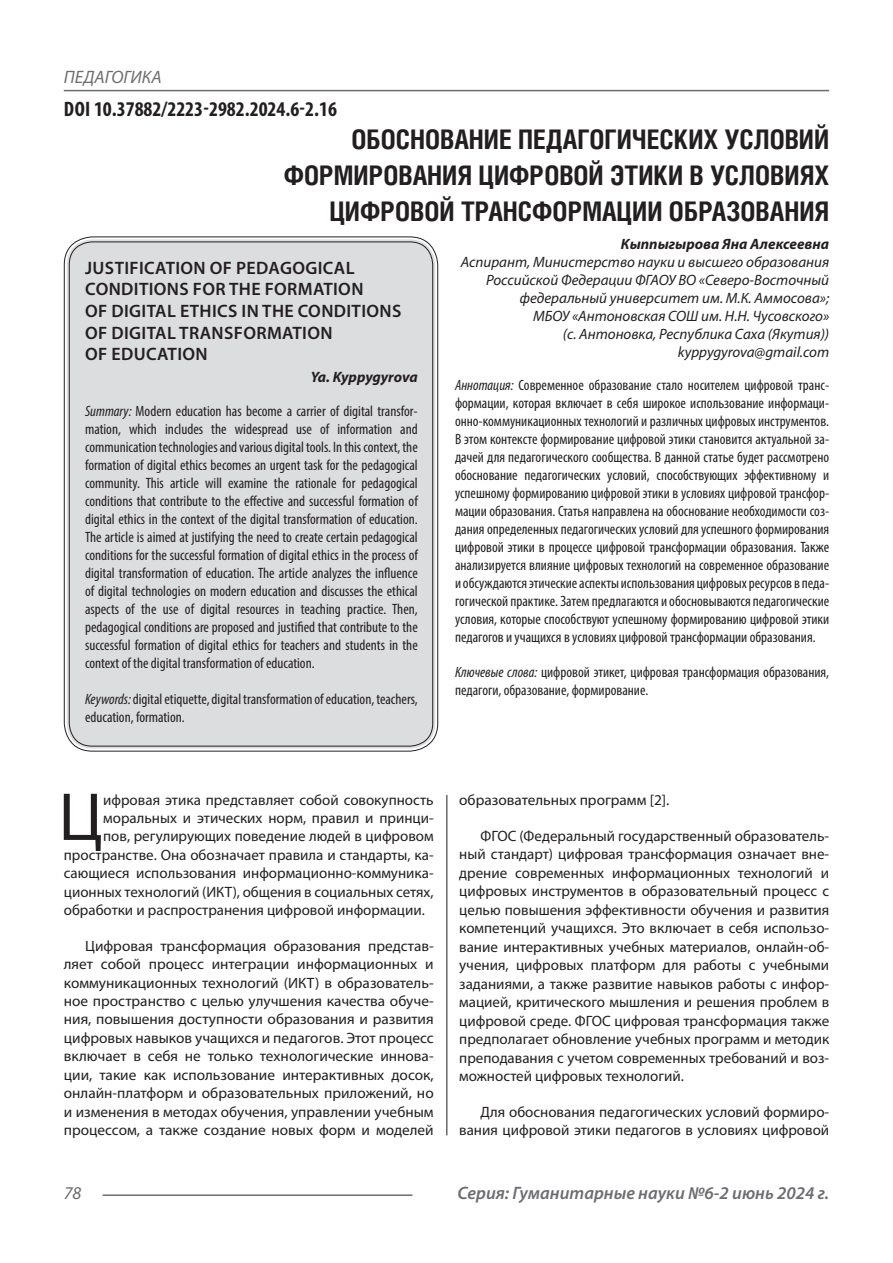
<style>
.page{position:relative;width:893px;height:1263px;background:#fff}
.page>*{position:absolute;margin:0;border:0;box-sizing:border-box;transform-origin:0 0}
.Статья_текст_первый{font:68.4px "Myriad Pro";color:#231f20}
.Статья_название{font:700 27px "Helios Cond C";color:#231f20}
.ДОИ{font:700 condensed 21px "Myriad Pro";color:#231f20}
.Статья_название_англ{font:600 18px/21.6px "Myriad Pro";letter-spacing:.02em;color:#231f20}
.t1{font:italic 600 18px "Myriad Pro";color:#6c6d70}
.t2{font:italic 18px "Myriad Pro";color:#6c6d70}
.Статья_текст{font:15px/18.5px "Myriad Pro";color:#231f20;text-align:justify}
.Статья_аннотация_тек{font:condensed 15px/18px "Myriad Pro";color:#231f20;text-align:justify}
.Статья_аннотация_анг{font:condensed 15px/18px "Myriad Pro";color:#231f20;text-align:justify}
.Статья_текст_первый-2{font:15px "Myriad Pro";color:#231f20}
.Статья_автор_инфо{font:italic 15px/18px "Myriad Pro";color:#231f20;text-align:right}
.Статья_автор_фио_рус{font:italic 700 15px "Myriad Pro";color:#231f20}
.Статья_автор_англ{font:italic 700 15px "Myriad Pro";letter-spacing:-.01em;color:#231f20}
.s1{font-style:italic}
</style>
<div class="page">
<hr style="left:446px;top:128px;width:1px;height:1007px;background:#231f20">
<hr style="left:103px;top:1194px;width:309px;height:2px;background:#6c6d70">
<hr style="left:64px;top:90px;width:765px;height:1px;background:#6c6d70">
<div style="left:67px;top:239px;width:368px;height:510px;background:#dcdddf;border-radius:26px"></div>
<p class="t2" style="left:64px;top:66px;width:100px">ПЕДАГОГИКА</p>
<p class="ДОИ" style="left:64px;top:96px;width:274px">DOI 10.37882/2223-2982.2024.6-2.16</p>
<p class="Статья_название" style="left:351px;top:124px;width:479px">ОБОСНОВАНИЕ ПЕДАГОГИЧЕСКИХ УСЛОВИЙ</p>
<p class="Статья_название" style="left:284px;top:160px;width:547px">ФОРМИРОВАНИЯ ЦИФРОВОЙ ЭТИКИ В УСЛОВИЯХ</p>
<p class="Статья_название" style="left:329px;top:196px;width:501px">ЦИФРОВОЙ ТРАНСФОРМАЦИИ ОБРАЗОВАНИЯ</p>
<p class="Статья_автор_фио_рус" style="left:621px;top:235px;width:210px">Кыппыгырова Яна Алексеевна</p>
<p class="Статья_автор_инфо" style="left:461px;top:253px;width:370px">Аспирант, Министерство науки и высшего образования<br>Российской Федерации ФГАОУ ВО «Северо-Восточный федеральный университет им. М.К. Аммосова»;</p>
<p class="Статья_автор_инфо" style="left:533px;top:307px;width:298px">МБОУ «Антоновская СОШ им. Н.Н. Чусовского»</p>
<p class="Статья_автор_инфо" style="left:563px;top:325px;width:268px">(с. Антоновка, Республика Саха (Якутия))</p>
<p class="Статья_автор_инфо" style="left:678px;top:343px;width:153px">kyppygyrova@gmail.com</p>
<p class="Статья_аннотация_тек" style="left:455px;top:376px;width:376px"><span class="s1">Аннотация:</span> Современное образование стало носителем цифровой транс&shy;формации, которая включает в себя широкое использование информаци&shy;онно-коммуникационных технологий и различных цифровых инструментов.<br>В этом контексте формирование цифровой этики становится актуальной за&shy;дачей для педагогического сообщества. В данной статье будет рассмотрено обоснование педагогических условий, способствующих эффективному и успешному формированию цифровой этики в условиях цифровой трансфор&shy;мации образования. Статья направлена на обоснование необходимости соз&shy;дания определенных педагогических условий для успешного формирования цифровой этики в процессе цифровой трансформации образования. Также анализируется влияние цифровых технологий на современное образование и обсуждаются этические аспекты использования цифровых ресурсов в педа&shy;гогической практике. Затем предлагаются и обосновываются педагогические условия, которые способствуют успешному формированию цифровой этики педагогов и учащихся в условиях цифровой трансформации образования.</p>
<p class="Статья_аннотация_тек" style="left:455px;top:663px;width:376px"><span class="s1">Ключевые слова:</span> цифровой этикет, цифровая трансформация образования, педагоги, образование, формирование.</p>
<p class="Статья_название_англ" style="left:85px;top:256px;width:280px">JUSTIFICATION OF PEDAGOGICAL<br>CONDITIONS FOR THE FORMATION</p>
<p class="Статья_название_англ" style="left:85px;top:300px;width:318px">OF DIGITAL ETHICS IN THE CONDITIONS</p>
<p class="Статья_название_англ" style="left:85px;top:321px;width:249px">OF DIGITAL TRANSFORMATION</p>
<p class="Статья_название_англ" style="left:85px;top:343px;width:124px">OF EDUCATION</p>
<p class="Статья_автор_англ" style="left:311px;top:367px;width:108px">Ya. Kyppygyrova</p>
<p class="Статья_аннотация_анг" style="left:85px;top:402px;width:334px"><span class="s1">Summary:</span> Modern education has become a carrier of digital transfor&shy;mation, which includes the widespread use of information and communication technologies and various digital tools. In this context, the formation of digital ethics becomes an urgent task for the pedagogical community. This article will examine the rationale for pedagogical conditions that contribute to the effective and successful formation of digital ethics in the context of the digital transformation of education.<br>The article is aimed at justifying the need to create certain pedagogical conditions for the successful formation of digital ethics in the process of digital transformation of education. The article analyzes the influence of digital technologies on modern education and discusses the ethical aspects of the use of digital resources in teaching practice. Then, pedagogical conditions are proposed and justified that contribute to the successful formation of digital ethics for teachers and students in the context of the digital transformation of education.</p>
<p class="Статья_аннотация_анг" style="left:85px;top:690px;width:334px"><span class="s1">Keywords:</span> digital etiquette, digital transformation of education, teachers, education, formation.</p>
<p class="Статья_текст_первый" style="left:59px;top:775px;width:46px">Ц</p>
<p class="Статья_текст_первый-2" style="left:103px;top:791px;width:332px">ифровая этика представляет собой совокупность</p>
<p class="Статья_текст_первый-2" style="left:103px;top:809px;width:332px">моральных и этических норм, правил и принци-</p>
<p class="Статья_текст_первый-2" style="left:103px;top:827px;width:332px">пов, регулирующих поведение людей в цифровом</p>
<p class="Статья_текст_первый-2" style="left:64px;top:845px;width:371px">пространстве. Она обозначает правила и стандарты, ка-</p>
<p class="Статья_текст_первый-2" style="left:64px;top:864px;width:371px">сающиеся использования информационно-коммуника-</p>
<p class="Статья_текст_первый-2" style="left:64px;top:882px;width:371px">ционных технологий (ИКТ), общения в социальных сетях,</p>
<p class="Статья_текст_первый-2" style="left:64px;top:901px;width:363px">обработки и распространения цифровой информации.</p>
<p class="Статья_текст" style="left:64px;top:936px;width:371px;text-indent:21px">Цифровая трансформация образования представ&shy;ляет собой процесс интеграции информационных и коммуникационных технологий (ИКТ) в образователь&shy;ное пространство с целью улучшения качества обуче&shy;ния, повышения доступности образования и развития цифровых навыков учащихся и педагогов. Этот процесс включает в себя не только технологические иннова&shy;ции, такие как использование интерактивных досок, онлайн-платформ и образовательных приложений, но и изменения в методах обучения, управлении учебным процессом, а также создание новых форм и моделей</p>
<p class="Статья_текст" style="left:459px;top:791px;width:212px">образовательных программ [2].</p>
<p class="Статья_текст" style="left:459px;top:826px;width:371px;text-indent:21px">ФГОС (Федеральный государственный образователь&shy;ный стандарт) цифровая трансформация означает вне&shy;дрение современных информационных технологий и цифровых инструментов в образовательный процесс с целью повышения эффективности обучения и развития компетенций учащихся. Это включает в себя использо&shy;вание интерактивных учебных материалов, онлайн-об&shy;учения, цифровых платформ для работы с учебными заданиями, а также развитие навыков работы с инфор&shy;мацией, критического мышления и решения проблем в цифровой среде. ФГОС цифровая трансформация также предполагает обновление учебных программ и методик преподавания с учетом современных требований и воз&shy;можностей цифровых технологий.</p>
<p class="Статья_текст" style="left:459px;top:1102px;width:371px;text-align:right">Для обоснования педагогических условий формиро&shy;вания цифровой этики педагогов в условиях цифровой</p>
<p class="t2" style="left:64px;top:1182px;width:19px">78</p>
<p class="t1" style="left:457px;top:1182px;width:373px">Серия: Гуманитарные науки №6-2 июнь 2024 г.</p>
</div>
